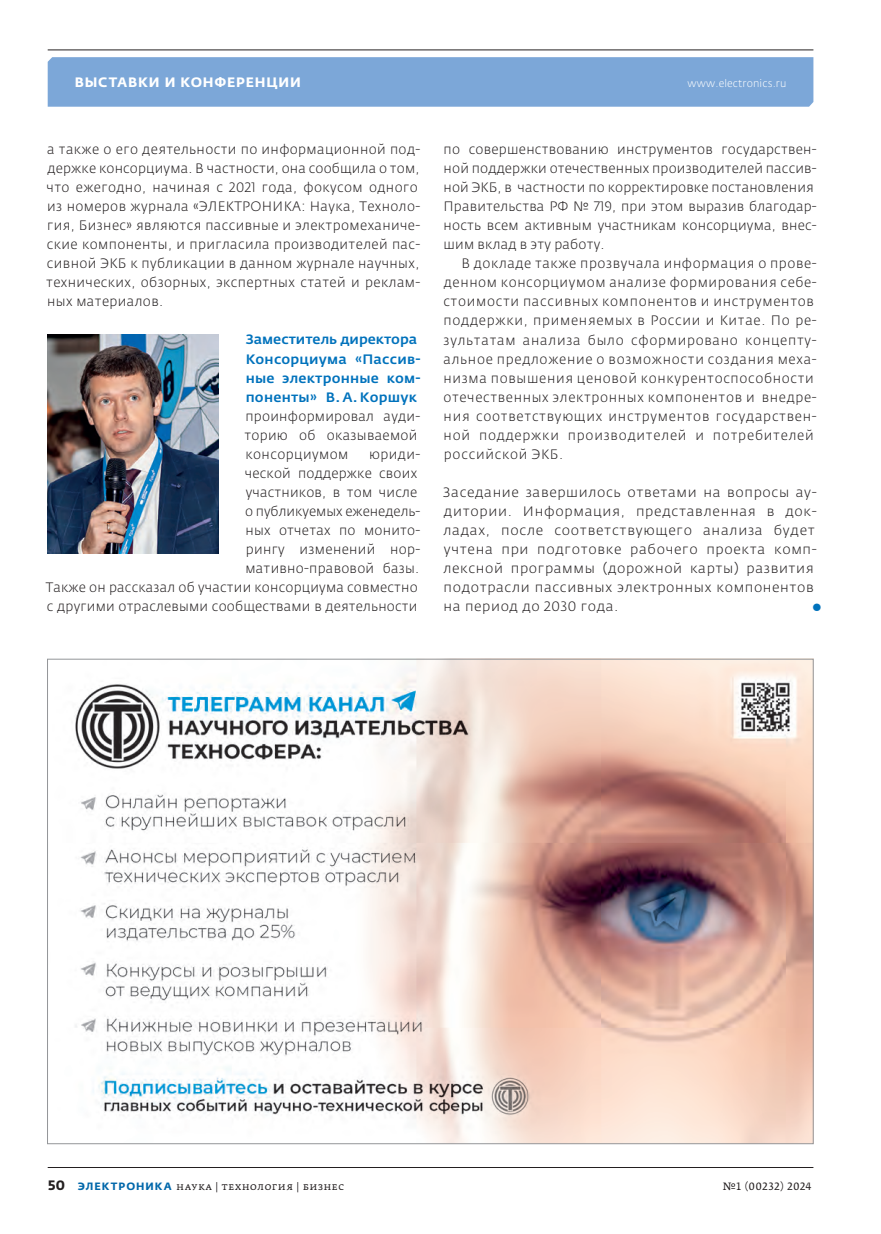
<style>
.page{position:relative;width:881px;height:1234px;background:#fff}
.page>*{position:absolute;margin:0;border:0;box-sizing:border-box;transform-origin:0 0}
.t1{font:300 13.5px/19px "Fedra Sans Pro";letter-spacing:.03em;color:#231f20}
.t2{font:300 13.5px/19px "Fedra Sans Pro";letter-spacing:.055em;color:#231f20}
.t3{font:300 13.5px/19px "Fedra Sans Pro";letter-spacing:.03em;color:#231f20;scale:1.04 1}
.t4{font:500 13.5px/19px "Fedra Sans Pro";letter-spacing:.015em;color:#0072bc;scale:1.04 1}
.t5{font:700 13.5px "Fedra Sans Alt Pro";letter-spacing:.06em;color:#fff}
.t6{font:300 13.5px "Fedra Sans Pro";color:#0072bc}
.t7{font:10.5px "Fedra Serif A Pro";letter-spacing:.04em;color:#231f20}
.t8{font:300 10.5px "Fedra Sans Pro";letter-spacing:.015em;color:#fff}
.s1{font-family:"Fedra Sans Pro";font-weight:700;font-size:13.5px}
.s2{font-family:"Fedra Sans Alt Pro";font-weight:700;color:#0067aa}
</style>
<div class="page">
<div style="left:48px;top:57px;width:765px;height:50px;background:#7ca7d8"></div>
<hr style="left:48px;top:50px;width:765px;height:1px;background:#231f20">
<hr style="left:48px;top:1166px;width:765px;height:1px;background:#231f20">
<img style="left:75px;top:661px;width:736px;height:480px">
<img style="left:48px;top:335px;width:171px;height:218px">
<p class="t5" style="left:75px;top:77px;width:227px">ВЫСТАВКИ И КОНФЕРЕНЦИИ</p>
<p class="t8" style="left:687px;top:79px;width:100px">www.electronics.ru</p>
<p class="t1" style="left:46px;top:141px;width:375px">а также о его деятельности по информационной под&shy;держке консорциума. В частности, она сообщила о том, что ежегодно, начиная с 2021 года, фокусом одного из номеров журнала «ЭЛЕКТРОНИКА: Наука, Техноло&shy;гия, Бизнес» являются пассивные и электромеханиче&shy;ские компоненты, и пригласила производителей пас&shy;сивной ЭКБ к публикации в данном журнале научных, технических, обзорных, экспертных статей и реклам&shy;ных материалов.</p>
<p class="t4" style="left:245px;top:331px;width:169px">Заместитель директора<br>Консорциума «Пассив&shy;ные электронные ком&shy;поненты» В. А. Коршук</p>
<p class="t1" style="left:244px;top:407px;width:177px">проинформировал ауди&shy;торию об оказываемой консорциумом</p>
<p class="t1" style="left:46px;top:445px;width:376px;text-align:right">юриди-<br>ческой поддержке своих<br>участников, в том числе<br>о публикуемых еженедель-<br>ных отчетах по монито-<br>рингу изменений нор-<br>мативно-правовой базы.<br>Также он рассказал об участии консорциума совместно с другими отраслевыми сообществами в деятельности</p>
<p class="t1" style="left:443px;top:141px;width:374px">по совершенствованию инструментов государствен&shy;ной поддержки отечественных производителей пассив&shy;ной ЭКБ, в частности по корректировке постановления Правительства РФ № 719, при этом выразив благодар&shy;ность всем активным участникам консорциума, внес&shy;шим вклад в эту работу.</p>
<p class="t2" style="left:443px;top:255px;width:375px;text-indent:18px">В докладе также прозвучала информация о прове&shy;денном консорциумом анализе формирования себе&shy;стоимости пассивных компонентов и инструментов поддержки, применяемых в России и Китае. По ре&shy;зультатам анализа было сформировано концепту&shy;альное предложение о возможности создания меха&shy;низма повышения ценовой конкурентоспособности отечественных электронных компонентов и внедре&shy;ния соответствующих инструментов государствен&shy;ной поддержки производителей и потребителей российской ЭКБ.</p>
<p class="t3" style="left:443px;top:483px;width:360px">Заседание завершилось ответами на вопросы ау&shy;дитории. Информация, представленная в док&shy;ладах, после соответствующего анализа будет учтена при подготовке рабочего проекта комп&shy;лексной программы (дорожной карты) развития подотрасли пассивных электронных компонентов на период до 2030 года.</p>
<p class="t6" style="left:811px;top:600px;width:12px">●</p>
<p class="t7" style="left:48px;top:1179px;width:298px"><span class="s1">50</span> <span class="s2">ЭЛЕКТРОНИКА</span> наука | технология | бизнес</p>
<p class="t7" style="left:722px;top:1179px;width:90px">№1 (00232) 2024</p>
</div>
